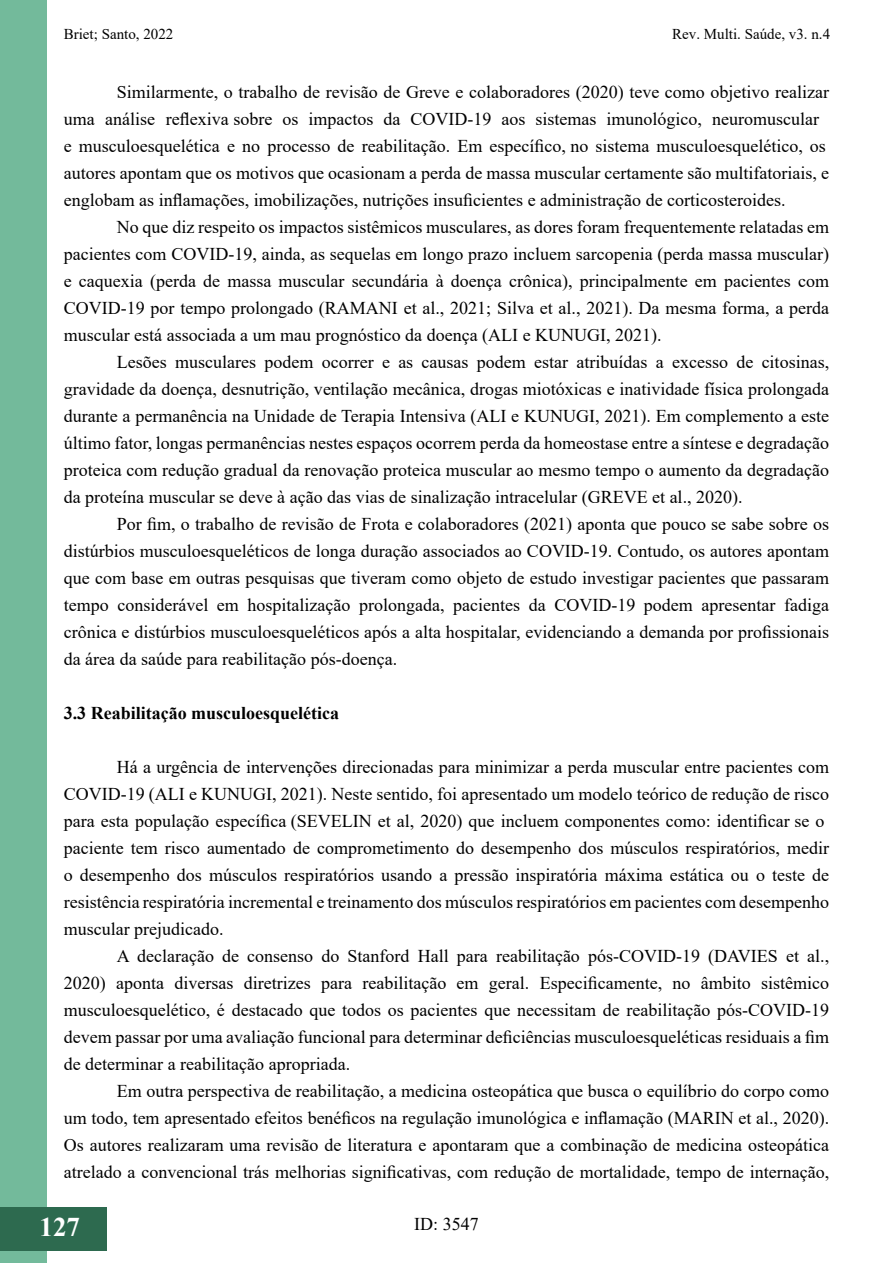
<style>
.page{position:relative;width:893px;height:1263px;background:#fff}
.page>*{position:absolute;margin:0;border:0;box-sizing:border-box;transform-origin:0 0}
.t1{font:700 27px "Times New Roman";color:#fff}
.t2{font:18px/27px "Times New Roman";color:#000;text-align:justify}
.t3{font:700 18px "Times New Roman";color:#000}
.t4{font:15px "Times New Roman";color:#000}
</style>
<div class="page">
<div style="left:0;top:1px;width:47px;height:1262px;background:#73ba9b"></div>
<div style="left:0;top:1207px;width:106px;height:43px;background:#2d6a4f"></div>
<p class="t4" style="left:64px;top:24px;width:111px">Briet; Santo, 2022</p>
<p class="t4" style="left:672px;top:24px;width:159px">Rev. Multi. Saúde, v3. n.4</p>
<p class="t2" style="left:64px;top:77px;width:767px;text-align:left;text-indent:53px">Similarmente, o trabalho de revisão de Greve e colaboradores (2020) teve como objetivo realizar uma análise reflexiva sobre os impactos da COVID-19 aos sistemas imunológico, neuromuscular e musculoesquelética e no processo de reabilitação. Em específico, no sistema musculoesquelético, os autores apontam que os motivos que ocasionam a perda de massa muscular certamente são multifatoriais, e englobam as inflamações, imobilizações, nutrições insuficientes e administração de corticosteroides.</p>
<p class="t2" style="left:64px;top:212px;width:767px;text-indent:53px">No que diz respeito os impactos sistêmicos musculares, as dores foram frequentemente relatadas em pacientes com COVID-19, ainda, as sequelas em longo prazo incluem sarcopenia (perda massa muscular) e caquexia (perda de massa muscular secundária à doença crônica), principalmente em pacientes com COVID-19 por tempo prolongado (RAMANI et al., 2021; Silva et al., 2021). Da mesma forma, a perda muscular está associada a um mau prognóstico da doença (ALI e KUNUGI, 2021).</p>
<p class="t2" style="left:64px;top:347px;width:767px;text-indent:53px">Lesões musculares podem ocorrer e as causas podem estar atribuídas a excesso de citosinas, gravidade da doença, desnutrição, ventilação mecânica, drogas miotóxicas e inatividade física prolongada durante a permanência na Unidade de Terapia Intensiva (ALI e KUNUGI, 2021). Em complemento a este último fator, longas permanências nestes espaços ocorrem perda da homeostase entre a síntese e degradação proteica com redução gradual da renovação proteica muscular ao mesmo tempo o aumento da degradação da proteína muscular se deve à ação das vias de sinalização intracelular (GREVE et al., 2020).</p>
<p class="t2" style="left:64px;top:509px;width:767px;text-indent:53px">Por fim, o trabalho de revisão de Frota e colaboradores (2021) aponta que pouco se sabe sobre os distúrbios musculoesqueléticos de longa duração associados ao COVID-19. Contudo, os autores apontam que com base em outras pesquisas que tiveram como objeto de estudo investigar pacientes que passaram tempo considerável em hospitalização prolongada, pacientes da COVID-19 podem apresentar fadiga crônica e distúrbios musculoesqueléticos após a alta hospitalar, evidenciando a demanda por profissionais da área da saúde para reabilitação pós-doença.</p>
<p class="t3" style="left:64px;top:700px;width:277px">3.3 Reabilitação musculoesquelética</p>
<p class="t2" style="left:64px;top:752px;width:767px;text-align:left;text-indent:53px">Há a urgência de intervenções direcionadas para minimizar a perda muscular entre pacientes com COVID-19 (ALI e KUNUGI, 2021). Neste sentido, foi apresentado um modelo teórico de redução de risco para esta população específica (SEVELIN et al, 2020) que incluem componentes como: identificar se o paciente tem risco aumentado de comprometimento do desempenho dos músculos respiratórios, medir o desempenho dos músculos respiratórios usando a pressão inspiratória máxima estática ou o teste de resistência respiratória incremental e treinamento dos músculos respiratórios em pacientes com desempenho muscular prejudicado.</p>
<p class="t2" style="left:64px;top:941px;width:767px;text-indent:53px">A declaração de consenso do Stanford Hall para reabilitação pós-COVID-19 (DAVIES et al., 2020) aponta diversas diretrizes para reabilitação em geral. Especificamente, no âmbito sistêmico musculoesquelético, é destacado que todos os pacientes que necessitam de reabilitação pós-COVID-19 devem passar por uma avaliação funcional para determinar deficiências musculoesqueléticas residuais a fim de determinar a reabilitação apropriada.</p>
<p class="t2" style="left:64px;top:1076px;width:767px;text-indent:53px">Em outra perspectiva de reabilitação, a medicina osteopática que busca o equilíbrio do corpo como um todo, tem apresentado efeitos benéficos na regulação imunológica e inflamação (MARIN et al., 2020).<br>Os autores realizaram uma revisão de literatura e apontaram que a combinação de medicina osteopática atrelado a convencional trás melhorias significativas, com redução de mortalidade, tempo de internação,</p>
<h1 class="t1" style="left:40px;top:1207px;width:42px">127</h1>
<p class="t2" style="left:414px;top:1210px;width:66px">ID: 3547</p>
</div>
